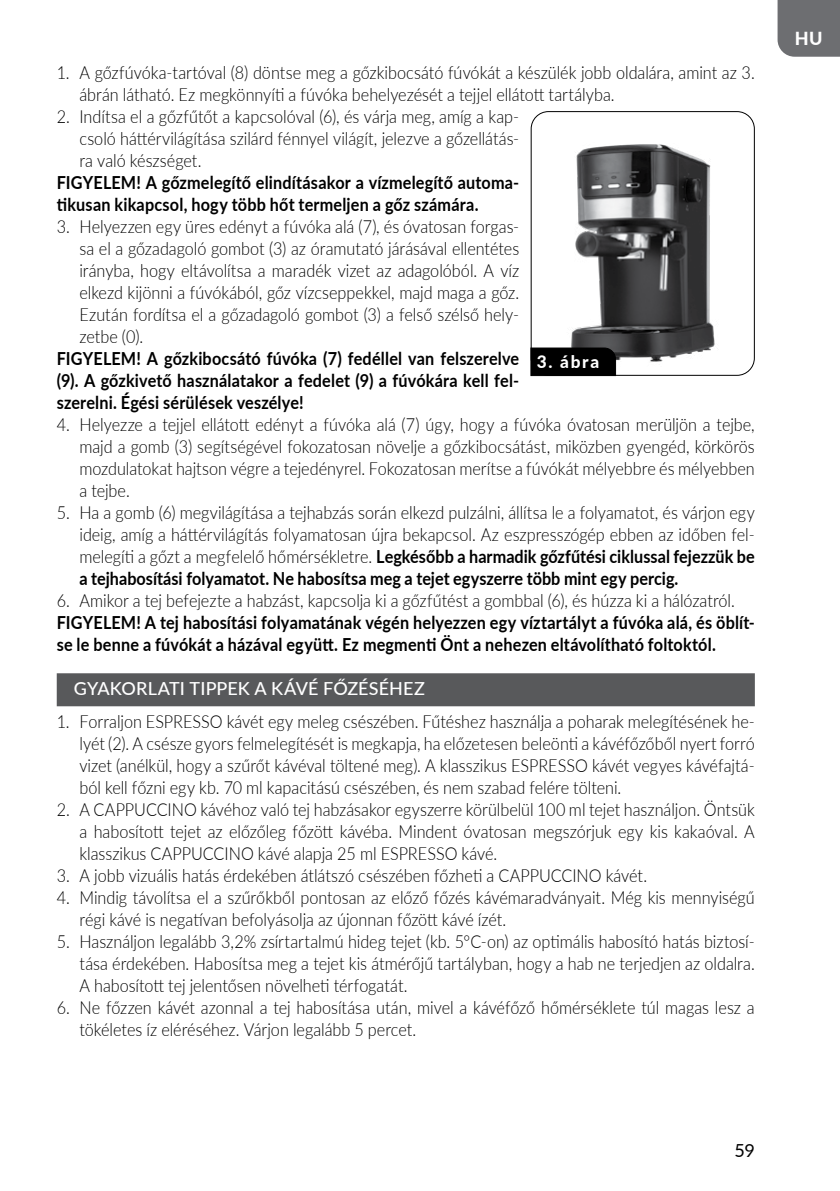
<style>
.page{position:relative;width:840px;height:1191px;background:#fff}
.page>*{position:absolute;margin:0;border:0;box-sizing:border-box;transform-origin:0 0}
.t1{font:300 18px/22px "Lato";color:#000;text-align:justify;scale:.9 1}
.t2{font:700 18px/22px "Lato";letter-spacing:.01em;color:#000;scale:.9 1}
.t3{font:500 18px "Lato";letter-spacing:.005em;color:#fff}
.t4{font:18px "Lato";color:#000}
.t5{font:800 18px "Lato";color:#fff}
.t6{font:800 17.2px "Lato";color:#fff}
.s1{font-weight:700}
</style>
<div class="page">
<div style="left:777px;top:0;width:62px;height:57px;background:#6d6e71"></div>
<div style="left:57px;top:673px;width:697px;height:33px;background:#58595b"></div>
<img style="left:571px;top:144px;width:144px;height:225px">
<div style="left:530px;top:111px;width:224px;height:265px;border:1px solid #000;border-radius:17px"></div>
<div style="left:530px;top:347px;width:85px;height:29px;background:#000"></div>
<p class="t1" style="left:79px;top:61px;width:751px;text-indent:-23px">1. A gőzfúvóka-tartóval (8) döntse meg a gőzkibocsátó fúvókát a készülék jobb oldalára, amint az 3. ábrán látható. Ez megkönnyíti a fúvóka behelyezését a tejjel ellátott tartályba.</p>
<p class="t1" style="left:79px;top:105px;width:490px;text-indent:-23px">2. Indítsa el a gőzfűtőt a kapcsolóval (6), és várja meg, amíg a kap&shy;csoló háttérvilágítása szilárd fénnyel világít, jelezve a gőzellátás&shy;ra való készséget.</p>
<p class="t2" style="left:57px;top:170px;width:515px">FIGYELEM! A gőzmelegítő elindításakor a vízmelegítő automa&shy;tikusan kikapcsol, hogy több hőt termeljen a gőz számára.</p>
<p class="t1" style="left:79px;top:215px;width:490px;text-indent:-23px">3. Helyezzen egy üres edényt a fúvóka alá (7), és óvatosan forgas&shy;sa el a gőzadagoló gombot (3) az óramutató járásával ellentétes irányba, hogy eltávolítsa a maradék vizet az adagolóból. A víz elkezd kijönni a fúvókából, gőz vízcseppekkel, majd maga a gőz.<br>Ezután fordítsa el a gőzadagoló gombot (3) a felső szélső hely&shy;zetbe (0).</p>
<p class="t2" style="left:57px;top:346px;width:515px;text-align:justify">FIGYELEM! A gőzkibocsátó fúvóka (7) fedéllel van felszerelve (9). A gőzkivető használatakor a fedelet (9) a fúvókára kell fel&shy;szerelni. Égési sérülések veszélye!</p>
<p class="t1" style="left:79px;top:413px;width:751px;text-indent:-23px">4. Helyezze a tejjel ellátott edényt a fúvóka alá (7) úgy, hogy a fúvóka óvatosan merüljön a tejbe, majd a gomb (3) segítségével fokozatosan növelje a gőzkibocsátást, miközben gyengéd, körkörös mozdulatokat hajtson végre a tejedényrel. Fokozatosan merítse a fúvókát mélyebbre és mélyebben a tejbe.</p>
<p class="t1" style="left:79px;top:501px;width:751px;text-indent:-23px">5. Ha a gomb (6) megvilágítása a tejhabzás során elkezd pulzálni, állítsa le a folyamatot, és várjon egy ideig, amíg a háttérvilágítás folyamatosan újra bekapcsol. Az eszpresszógép ebben az időben fel&shy;melegíti a gőzt a megfelelő hőmérsékletre. <span class="s1">Legkésőbb a harmadik gőzfűtési ciklussal fejezzük be a tejhabosítási folyamatot. Ne habosítsa meg a tejet egyszerre több mint egy percig.</span></p>
<p class="t1" style="left:57px;top:589px;width:754px">6. Amikor a tej befejezte a habzást, kapcsolja ki a gőzfűtést a gombbal (6), és húzza ki a hálózatról.</p>
<p class="t2" style="left:57px;top:610px;width:776px">FIGYELEM! A tej habosítási folyamatának végén helyezzen egy víztartályt a fúvóka alá, és öblít&shy;se le benne a fúvókát a házával együtt. Ez megmenti Önt a nehezen eltávolítható foltoktól.</p>
<p class="t3" style="left:74px;top:675px;width:352px">GYAKORLATI TIPPEK A KÁVÉ FŐZÉSÉHEZ</p>
<p class="t1" style="left:79px;top:710px;width:751px;text-indent:-23px">1. Forraljon ESPRESSO kávét egy meleg csészében. Fűtéshez használja a poharak melegítésének he&shy;lyét (2). A csésze gyors felmelegítését is megkapja, ha előzetesen beleönti a kávéfőzőből nyert forró vizet (anélkül, hogy a szűrőt kávéval töltené meg). A klasszikus ESPRESSO kávét vegyes kávéfajtá&shy;ból kell főzni egy kb. 70 ml kapacitású csészében, és nem szabad felére tölteni.</p>
<p class="t1" style="left:79px;top:798px;width:751px;text-indent:-23px">2. A CAPPUCCINO kávéhoz való tej habzásakor egyszerre körülbelül 100 ml tejet használjon. Öntsük a habosított tejet az előzőleg főzött kávéba. Mindent óvatosan megszórjuk egy kis kakaóval. A klasszikus CAPPUCCINO kávé alapja 25 ml ESPRESSO kávé.</p>
<p class="t1" style="left:57px;top:864px;width:657px">3. A jobb vizuális hatás érdekében átlátszó csészében főzheti a CAPPUCCINO kávét.</p>
<p class="t1" style="left:79px;top:886px;width:751px;text-indent:-23px">4. Mindig távolítsa el a szűrőkből pontosan az előző főzés kávémaradványait. Még kis mennyiségű régi kávé is negatívan befolyásolja az újonnan főzött kávé ízét.</p>
<p class="t1" style="left:79px;top:930px;width:751px;text-indent:-23px">5. Használjon legalább 3,2% zsírtartalmú hideg tejet (kb. 5°C-on) az optimális habosító hatás biztosí&shy;tása érdekében. Habosítsa meg a tejet kis átmérőjű tartályban, hogy a hab ne terjedjen az oldalra.<br>A habosított tej jelentősen növelheti térfogatát.</p>
<p class="t1" style="left:79px;top:996px;width:751px;text-indent:-23px">6. Ne főzzen kávét azonnal a tej habosítása után, mivel a kávéfőző hőmérséklete túl magas lesz a tökéletes íz eléréséhez. Várjon legalább 5 percet.</p>
<p class="t6" style="left:536px;top:349px;width:64px">3. ábra</p>
<p class="t5" style="left:794px;top:25px;width:29px">HU</p>
<p class="t4" style="left:734px;top:1137px;width:22px">59</p>
</div>
